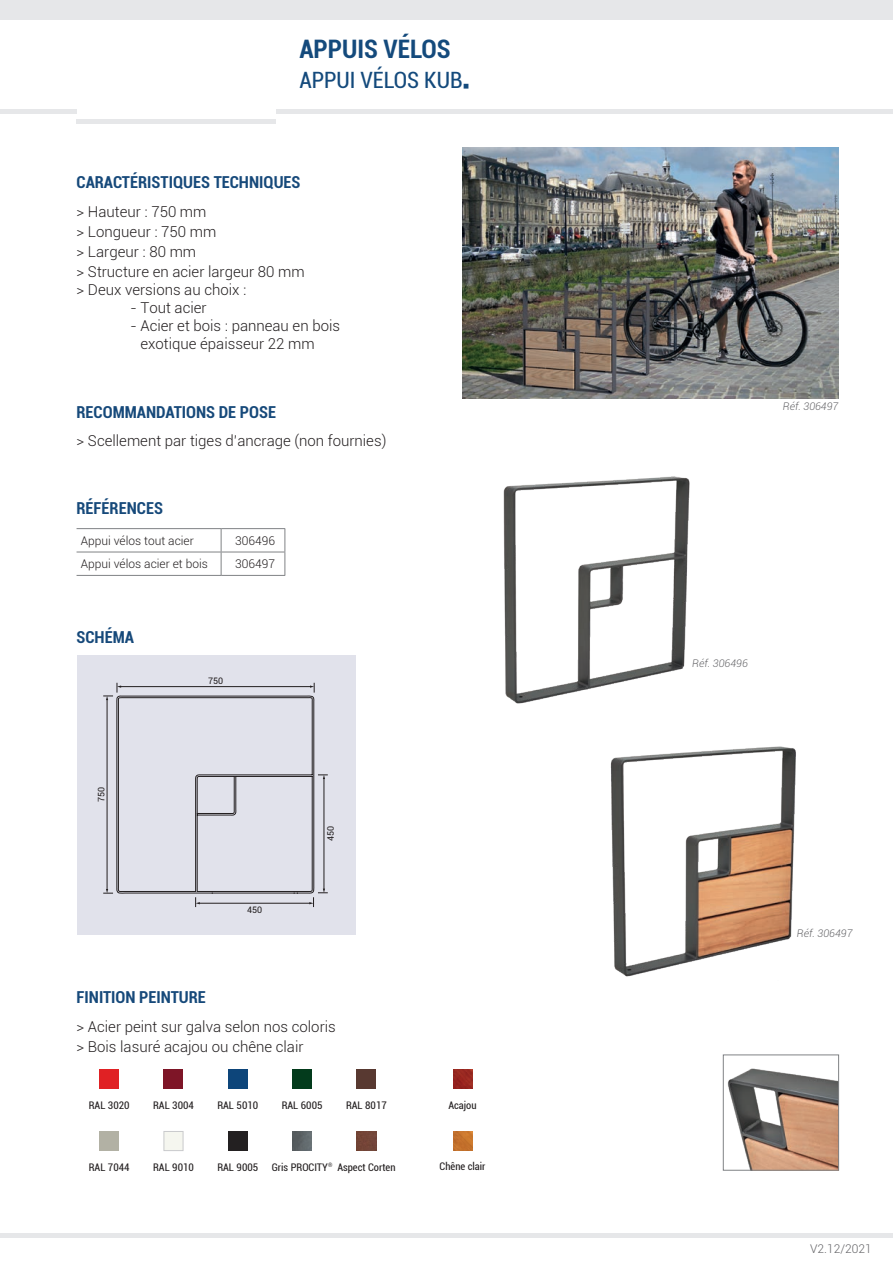
<style>
.page{position:relative;width:893px;height:1263px;background:#fff}
.page>*{position:absolute;margin:0;border:0;box-sizing:border-box;transform-origin:0 0}
.t1{font:700 condensed 25.5px "Roboto";color:#144a7c}
.t2{font:condensed 22.5px "Roboto";color:#144a7c}
.t3{font:700 condensed 16.5px "Roboto";color:#16497a}
.textes_à_puce{font:300 15px/18px "Roboto";color:#231f20}
._2011-Tab_LIGHT_dési{font:300 12px "Roboto";color:#231f20}
.t4{font:300 12px "Roboto";color:#636366}
.t5{font:condensed 10.5px "Roboto";color:#231f20}
.t6{font:italic 300 10.5px "Roboto";color:#636366}
.t7{font:9px "Roboto";color:#231f20}
.t8{font:condensed 6.15px "Roboto";color:#231f20}
</style>
<div class="page">
<div style="left:0;top:0;width:893px;height:19px;background:#e6e7e9"></div>
<hr style="left:0;top:110px;width:77px;height:4px;background:#e6e7e9">
<hr style="left:276px;top:110px;width:617px;height:4px;background:#e6e7e9">
<hr style="left:0;top:1233px;width:893px;height:4px;background:#e6e7e9">
<hr style="left:77px;top:119px;width:199px;height:4px;background:#e6e7e9">
<img style="left:463px;top:147px;width:376px;height:251px">
<img style="left:727px;top:1068px;width:110px;height:100px">
<div style="left:723px;top:1054px;width:116px;height:116px;border:1px solid #808285"></div>
<hr style="left:77px;top:528px;width:144px;height:1px;background:#808285">
<hr style="left:221px;top:528px;width:64px;height:1px;background:#808285">
<hr style="left:77px;top:552px;width:144px;height:1px;background:#808285">
<hr style="left:221px;top:552px;width:64px;height:1px;background:#808285">
<svg style="left:221px;top:529px;width:1px;height:46px"></svg>
<svg style="left:285px;top:529px;width:1px;height:46px"></svg>
<hr style="left:77px;top:575px;width:144px;height:1px;background:#808285">
<hr style="left:221px;top:575px;width:64px;height:1px;background:#808285">
<div style="left:77px;top:656px;width:278px;height:279px;background:#e1e2eb"></div>
<svg style="left:103px;top:683px;width:225px;height:224px"></svg>
<img style="left:610px;top:746px;width:186px;height:231px">
<img style="left:503px;top:476px;width:187px;height:228px">
<div style="left:100px;top:1069px;width:19px;height:20px;background:#e02124"></div>
<div style="left:100px;top:1131px;width:19px;height:19px;background:#b2b1a4"></div>
<div style="left:164px;top:1069px;width:19px;height:20px;background:#7e1527"></div>
<div style="left:164px;top:1131px;width:19px;height:20px;background:#f5f6ef;border:1px solid #c9cacc"></div>
<div style="left:228px;top:1069px;width:19px;height:20px;background:#0d457a"></div>
<div style="left:228px;top:1131px;width:19px;height:19px;background:#232021"></div>
<div style="left:293px;top:1069px;width:19px;height:20px;background:#033b1c"></div>
<img style="left:357px;top:1131px;width:19px;height:19px">
<div style="left:357px;top:1069px;width:19px;height:20px;background:#583931"></div>
<img style="left:293px;top:1131px;width:19px;height:19px">
<img style="left:453px;top:1131px;width:19px;height:19px">
<img style="left:453px;top:1070px;width:19px;height:19px">
<h1 class="t1" style="left:299px;top:31px;width:153px">APPUIS VÉLOS</h1>
<p class="t2" style="left:299px;top:65px;width:172px">APPUI VÉLOS KUB<sub>▪</sub></p>
<p class="t3" style="left:77px;top:171px;width:225px">CARACTÉRISTIQUES TECHNIQUES</p>
<p class="textes_à_puce" style="left:77px;top:202px;width:132px">&gt; Hauteur : 750 mm</p>
<p class="textes_à_puce" style="left:77px;top:222px;width:141px">&gt; Longueur : 750 mm</p>
<p class="textes_à_puce" style="left:77px;top:242px;width:121px">&gt; Largeur : 80 mm</p>
<p class="textes_à_puce" style="left:77px;top:263px;width:230px">&gt; Structure en acier largeur 80 mm &gt; Deux versions au choix :</p>
<p class="textes_à_puce" style="left:131px;top:299px;width:78px">- Tout acier</p>
<p class="textes_à_puce" style="left:140px;top:317px;width:201px;text-indent:-10px">- Acier et bois : panneau en bois exotique épaisseur 22 mm</p>
<p class="t3" style="left:77px;top:400px;width:201px">RECOMMANDATIONS DE POSE</p>
<p class="textes_à_puce" style="left:77px;top:431px;width:311px">&gt; Scellement par tiges d’ancrage (non fournies)</p>
<p class="t3" style="left:77px;top:496px;width:88px">RÉFÉRENCES</p>
<p class="_2011-Tab_LIGHT_dési" style="left:81px;top:532px;width:115px">Appui vélos tout acier</p>
<p class="_2011-Tab_LIGHT_dési" style="left:235px;top:532px;width:41px">306496</p>
<p class="_2011-Tab_LIGHT_dési" style="left:81px;top:556px;width:129px">Appui vélos acier et bois</p>
<p class="_2011-Tab_LIGHT_dési" style="left:235px;top:556px;width:41px">306497</p>
<p class="t3" style="left:77px;top:626px;width:59px">SCHÉMA</p>
<p class="t7" style="left:95px;top:802px;width:17px;rotate:-90deg">750</p>
<p class="t7" style="left:208px;top:675px;width:17px">750</p>
<p class="t7" style="left:247px;top:904px;width:17px">450</p>
<p class="t7" style="left:324px;top:841px;width:17px;rotate:-90deg">450</p>
<p class="t3" style="left:77px;top:986px;width:131px">FINITION PEINTURE</p>
<p class="textes_à_puce" style="left:77px;top:1017px;width:261px">&gt; Acier peint sur galva selon nos coloris</p>
<p class="textes_à_puce" style="left:77px;top:1037px;width:229px">&gt; Bois lasuré acajou ou chêne clair</p>
<p class="t5" style="left:89px;top:1098px;width:42px">RAL 3020</p>
<p class="t5" style="left:153px;top:1098px;width:42px">RAL 3004</p>
<p class="t5" style="left:217px;top:1098px;width:42px">RAL 5010</p>
<p class="t5" style="left:282px;top:1098px;width:42px">RAL 6005</p>
<p class="t5" style="left:346px;top:1098px;width:42px">RAL 8017</p>
<p class="t5" style="left:448px;top:1098px;width:30px">Acajou</p>
<p class="t5" style="left:89px;top:1159px;width:42px">RAL 7044</p>
<p class="t5" style="left:153px;top:1159px;width:42px">RAL 9010</p>
<p class="t5" style="left:217px;top:1159px;width:42px">RAL 9005</p>
<p class="t5" style="left:272px;top:1159px;width:58px">Gris PROCITY</p>
<p class="t5" style="left:337px;top:1159px;width:60px">Aspect Corten</p>
<p class="t8" style="left:328px;top:1161px;width:6px">®</p>
<p class="t5" style="left:440px;top:1159px;width:47px">Chêne clair</p>
<p class="t6" style="left:783px;top:399px;width:57px">Réf. 306497</p>
<p class="t6" style="left:692px;top:656px;width:57px">Réf. 306496</p>
<p class="t6" style="left:797px;top:926px;width:57px">Réf. 306497</p>
<p class="t4" style="left:810px;top:1240px;width:63px">V2.12/2021</p>
</div>
